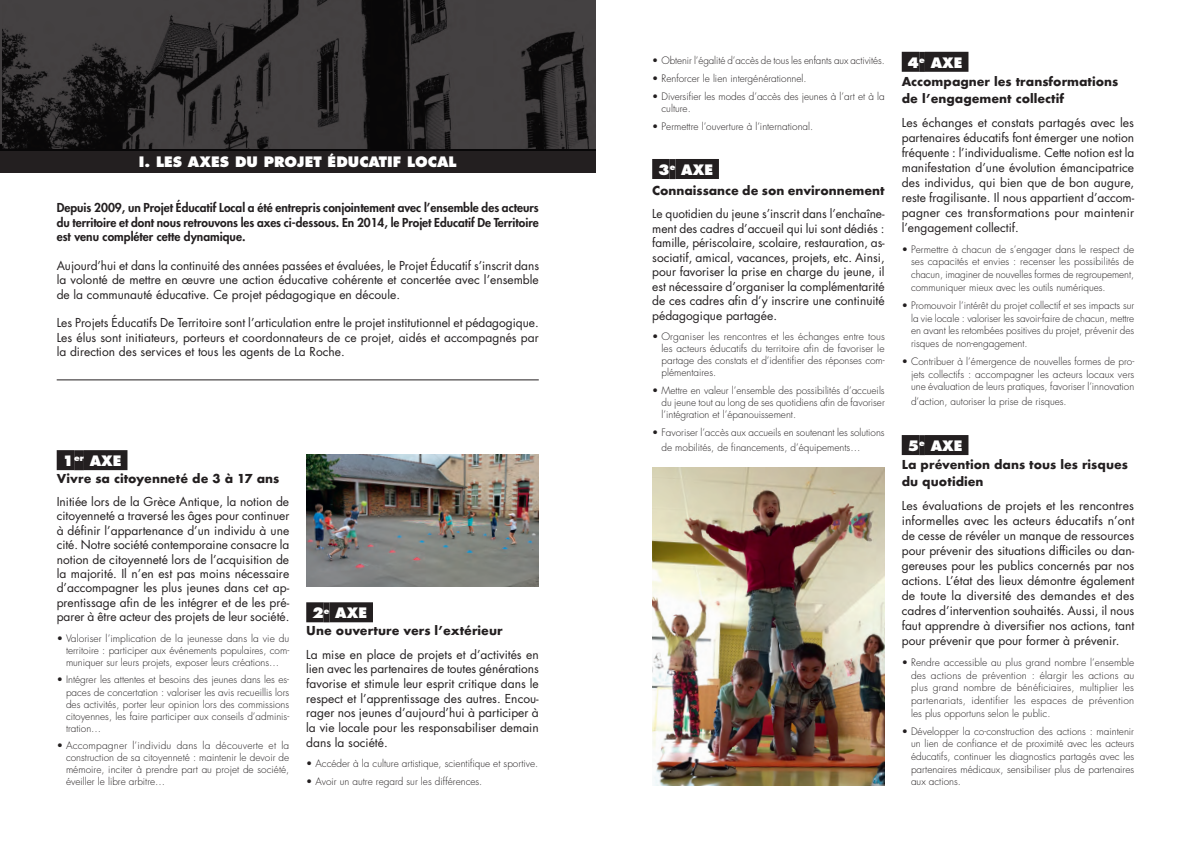
<style>
.page{position:relative;width:1191px;height:842px;background:#fff}
.page>*{position:absolute;margin:0;border:0;box-sizing:border-box;transform-origin:0 0}
.t1{font:800 14px "Futura";color:#fff}
.t2{font:12px/15px "Futura";color:#231f20;text-align:justify}
.t3{font:800 12px/14.4px "Futura";color:#231f20;text-align:justify}
.t4{font:700 12px/17.4px "Futura";color:#231f20}
.t5{font:300 10px/12.6px "Futura";color:#231f20;text-align:justify}
</style>
<div class="page">
<div style="left:0;top:145px;width:595px;height:28px;background:#231f20"></div>
<svg style="left:0;top:0;width:595px;height:151px;background:#312f2f"></svg>
<div style="left:57px;top:450px;width:17px;height:20px;background:#231f20"></div>
<div style="left:74px;top:450px;width:10px;height:20px;background:#231f20"></div>
<div style="left:84px;top:450px;width:43px;height:20px;background:#231f20"></div>
<div style="left:306px;top:602px;width:18px;height:20px;background:#231f20"></div>
<div style="left:324px;top:602px;width:5px;height:20px;background:#231f20"></div>
<div style="left:329px;top:602px;width:44px;height:20px;background:#231f20"></div>
<div style="left:652px;top:159px;width:17px;height:20px;background:#231f20"></div>
<div style="left:669px;top:159px;width:6px;height:20px;background:#231f20"></div>
<div style="left:675px;top:159px;width:44px;height:20px;background:#231f20"></div>
<div style="left:901px;top:52px;width:18px;height:20px;background:#231f20"></div>
<div style="left:919px;top:52px;width:6px;height:20px;background:#231f20"></div>
<div style="left:925px;top:52px;width:43px;height:20px;background:#231f20"></div>
<div style="left:901px;top:435px;width:18px;height:20px;background:#231f20"></div>
<div style="left:919px;top:435px;width:6px;height:20px;background:#231f20"></div>
<div style="left:925px;top:435px;width:43px;height:20px;background:#231f20"></div>
<hr style="left:57px;top:379px;width:482px;height:1px;background:#231f20">
<img style="left:306px;top:454px;width:233px;height:133px">
<img style="left:652px;top:468px;width:232px;height:317px">
<h1 class="t1" style="left:139px;top:153px;width:319px">I. LES AXES DU PROJET ÉDUCATIF LOCAL</h1>
<p class="t3" style="left:57px;top:200px;width:483px">Depuis 2009, un Projet Éducatif Local a été entrepris conjointement avec l’ensemble des acteurs du territoire et dont nous retrouvons les axes ci-dessous. En 2014, le Projet Educatif De Territoire est venu compléter cette dynamique.</p>
<p class="t2" style="left:57px;top:258px;width:484px;line-height:14.4px">Aujourd’hui et dans la continuité des années passées et évaluées, le Projet Éducatif s’inscrit dans la volonté de mettre en œuvre une action éducative cohérente et concertée avec l’ensemble de la communauté éducative. Ce projet pédagogique en découle.</p>
<p class="t2" style="left:57px;top:316px;width:483px;line-height:14.4px">Les Projets Éducatifs De Territoire sont l’articulation entre le projet institutionnel et pédagogique.<br>Les élus sont initiateurs, porteurs et coordonnateurs de ce projet, aidés et accompagnés par la direction des services et tous les agents de La Roche.</p>
<h1 class="t1" style="left:63px;top:452px;width:61px">1<sup>er</sup> AXE</h1>
<p class="t4" style="left:57px;top:470px;width:224px">Vivre sa citoyenneté de 3 à 17 ans</p>
<p class="t2" style="left:57px;top:494px;width:234px;line-height:14.4px">Initiée lors de la Grèce Antique, la notion de citoyenneté a traversé les âges pour continuer à définir l’appartenance d’un individu à une cité. Notre société contemporaine consacre la notion de citoyenneté lors de l’acquisition de la majorité. Il n’en est pas moins nécessaire d’accompagner les plus jeunes dans cet ap&shy;prentissage afin de les intégrer et de les pré&shy;parer à être acteur des projets de leur société.</p>
<p class="t5" style="left:66px;top:632px;width:225px;line-height:12px;text-indent:-9px">• Valoriser l’implication de la jeunesse dans la vie du territoire : participer aux événements populaires, com&shy;muniquer sur leurs projets, exposer leurs créations…</p>
<p class="t5" style="left:66px;top:674px;width:225px;line-height:12px;text-indent:-9px">• Intégrer les attentes et besoins des jeunes dans les es&shy;paces de concertation : valoriser les avis recueillis lors des activités, porter leur opinion lors des commissions citoyennes, les faire participer aux conseils d’adminis&shy;tration…</p>
<p class="t5" style="left:66px;top:740px;width:225px;line-height:12px;text-indent:-9px">• Accompagner l’individu dans la découverte et la construction de sa citoyenneté : maintenir le devoir de mémoire, inciter à prendre part au projet de société, éveiller le libre arbitre…</p>
<h1 class="t1" style="left:312px;top:604px;width:57px">2<sup>e</sup> AXE</h1>
<p class="t4" style="left:306px;top:622px;width:198px">Une ouverture vers l’extérieur</p>
<p class="t2" style="left:306px;top:647px;width:234px;line-height:14.7px">La mise en place de projets et d’activités en lien avec les partenaires de toutes générations favorise et stimule leur esprit critique dans le respect et l’apprentissage des autres. Encou&shy;rager nos jeunes d’aujourd’hui à participer à la vie locale pour les responsabiliser demain dans la société.</p>
<p class="t5" style="left:306px;top:757px;width:234px">• Accéder à la culture artistique, scientifique et sportive.</p>
<p class="t5" style="left:306px;top:775px;width:178px">• Avoir un autre regard sur les différences.</p>
<p class="t5" style="left:652px;top:55px;width:234px">• Obtenir l’égalité d’accès de tous les enfants aux activités.</p>
<p class="t5" style="left:652px;top:72px;width:156px">• Renforcer le lien intergénérationnel.</p>
<p class="t5" style="left:661px;top:90px;width:225px;line-height:12.1px;text-indent:-9px">• Diversifier les modes d’accès des jeunes à l’art et à la culture.</p>
<p class="t5" style="left:652px;top:120px;width:163px">• Permettre l’ouverture à l’international.</p>
<h1 class="t1" style="left:658px;top:161px;width:57px">3<sup>e</sup> AXE</h1>
<p class="t4" style="left:652px;top:182px;width:234px">Connaissance de son environnement</p>
<p class="t2" style="left:652px;top:206px;width:234px;line-height:14.5px">Le quotidien du jeune s’inscrit dans l’enchaîne&shy;ment des cadres d’accueil qui lui sont dédiés : famille, périscolaire, scolaire, restauration, as&shy;sociatif, amical, vacances, projets, etc. Ainsi, pour favoriser la prise en charge du jeune, il est nécessaire d’organiser la complémentarité de ces cadres afin d’y inscrire une continuité pédagogique partagée.</p>
<p class="t5" style="left:661px;top:331px;width:225px;line-height:12.1px;text-indent:-9px">• Organiser les rencontres et les échanges entre tous les acteurs éducatifs du territoire afin de favoriser le partage des constats et d’identifier des réponses com&shy;plémentaires.</p>
<p class="t5" style="left:661px;top:385px;width:225px;line-height:12.1px;text-indent:-9px">• Mettre en valeur l’ensemble des possibilités d’accueils du jeune tout au long de ses quotidiens afin de favoriser l’intégration et l’épanouissement.</p>
<p class="t5" style="left:661px;top:425px;width:225px;line-height:14.5px;text-indent:-9px">• Favoriser l’accès aux accueils en soutenant les solutions de mobilités, de financements, d’équipements…</p>
<h1 class="t1" style="left:907px;top:54px;width:57px">4<sup>e</sup> AXE</h1>
<p class="t4" style="left:901px;top:72px;width:218px">Accompagner les transformations de l’engagement collectif</p>
<p class="t2" style="left:901px;top:114px;width:234px">Les échanges et constats partagés avec les partenaires éducatifs font émerger une notion fréquente : l’individualisme. Cette notion est la manifestation d’une évolution émancipatrice des individus, qui bien que de bon augure, reste fragilisante. Il nous appartient d’accom&shy;pagner ces transformations pour maintenir l’engagement collectif.</p>
<p class="t5" style="left:911px;top:243px;width:225px;text-indent:-9px">• Permettre à chacun de s’engager dans le respect de ses capacités et envies : recenser les possibilités de chacun, imaginer de nouvelles formes de regroupement, communiquer mieux avec les outils numériques.</p>
<p class="t5" style="left:911px;top:299px;width:225px;text-indent:-9px">• Promouvoir l’intérêt du projet collectif et ses impacts sur la vie locale : valoriser les savoir-faire de chacun, mettre en avant les retombées positives du projet, prévenir des risques de non-engagement.</p>
<p class="t5" style="left:911px;top:355px;width:225px;text-indent:-9px">• Contribuer à l’émergence de nouvelles formes de pro&shy;jets collectifs : accompagner les acteurs locaux vers une évaluation de leurs pratiques, favoriser l’innovation</p>
<p class="t5" style="left:911px;top:395px;width:157px">d’action, autoriser la prise de risques.</p>
<h1 class="t1" style="left:907px;top:437px;width:57px">5<sup>e</sup> AXE</h1>
<p class="t4" style="left:901px;top:456px;width:228px">La prévention dans tous les risques du quotidien</p>
<p class="t2" style="left:901px;top:498px;width:234px">Les évaluations de projets et les rencontres informelles avec les acteurs éducatifs n’ont de cesse de révéler un manque de ressources pour prévenir des situations difficiles ou dan&shy;gereuses pour les publics concernés par nos actions. L’état des lieux démontre également de toute la diversité des demandes et des cadres d’intervention souhaités. Aussi, il nous faut apprendre à diversifier nos actions, tant pour prévenir que pour former à prévenir.</p>
<p class="t5" style="left:911px;top:656px;width:225px;text-indent:-9px">• Rendre accessible au plus grand nombre l’ensemble des actions de prévention : élargir les actions au plus grand nombre de bénéficiaires, multiplier les partenariats, identifier les espaces de prévention les plus opportuns selon le public.</p>
<p class="t5" style="left:911px;top:725px;width:225px;text-indent:-9px">• Développer la co-construction des actions : maintenir un lien de confiance et de proximité avec les acteurs éducatifs, continuer les diagnostics partagés avec les partenaires médicaux, sensibiliser plus de partenaires aux actions.</p>
</div>
